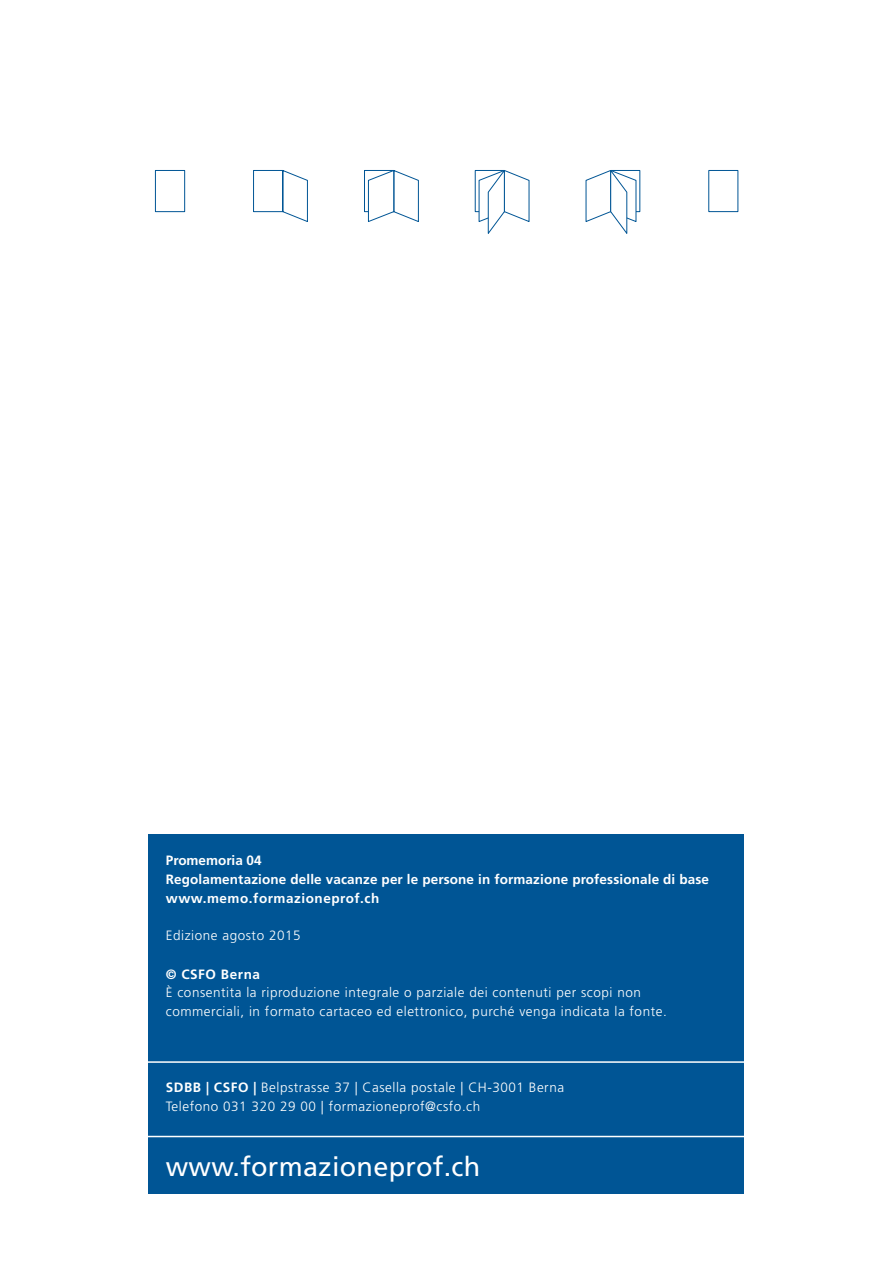
<style>
.page{position:relative;width:893px;height:1263px;background:#fff}
.page>*{position:absolute;margin:0;border:0;box-sizing:border-box;transform-origin:0 0}
.t1{font:27px "Frutiger";letter-spacing:.01em;color:#fff}
.t2{font:300 13.5px/18.9px "Frutiger";letter-spacing:.04em;color:#fff}
.t3{font:700 13.5px/18.9px "Frutiger";letter-spacing:.01em;color:#fff}
.t4{font:700 13.5px "Frutiger";letter-spacing:.04em;color:#fff}
.s1{font-weight:700}
</style>
<div class="page">
<svg style="left:155px;top:170px;width:264px;height:52px"></svg>
<svg style="left:474px;top:170px;width:56px;height:64px"></svg>
<svg style="left:585px;top:170px;width:56px;height:64px"></svg>
<div style="left:708px;top:170px;width:30px;height:42px;border:1px solid #005595"></div>
<div style="left:149px;top:834px;width:595px;height:360px;background:#005595"></div>
<hr style="left:129px;top:1136px;width:660px;height:1px;background:#fff">
<hr style="left:129px;top:1061px;width:660px;height:2px;background:#fff">
<p class="t3" style="left:166px;top:851px;width:545px">Promemoria 04<br>Regolamentazione delle vacanze per le persone in formazione professionale di base www.memo.formazioneprof.ch</p>
<p class="t2" style="left:166px;top:926px;width:136px">Edizione agosto 2015</p>
<p class="t4" style="left:166px;top:966px;width:96px">© CSFO Berna</p>
<p class="t2" style="left:166px;top:983px;width:502px">È consentita la riproduzione integrale o parziale dei contenuti per scopi non commerciali, in formato cartaceo ed elettronico, purché venga indicata la fonte.</p>
<p class="t2" style="left:166px;top:1078px;width:400px"><span class="s1">SDBB | CSFO |</span> Belpstrasse 37 | Casella postale | CH-3001 Berna<br>Telefono 031 320 29 00 | formazioneprof@csfo.ch</p>
<h1 class="t1" style="left:166px;top:1150px;width:316px">www.formazioneprof.ch</h1>
</div>
